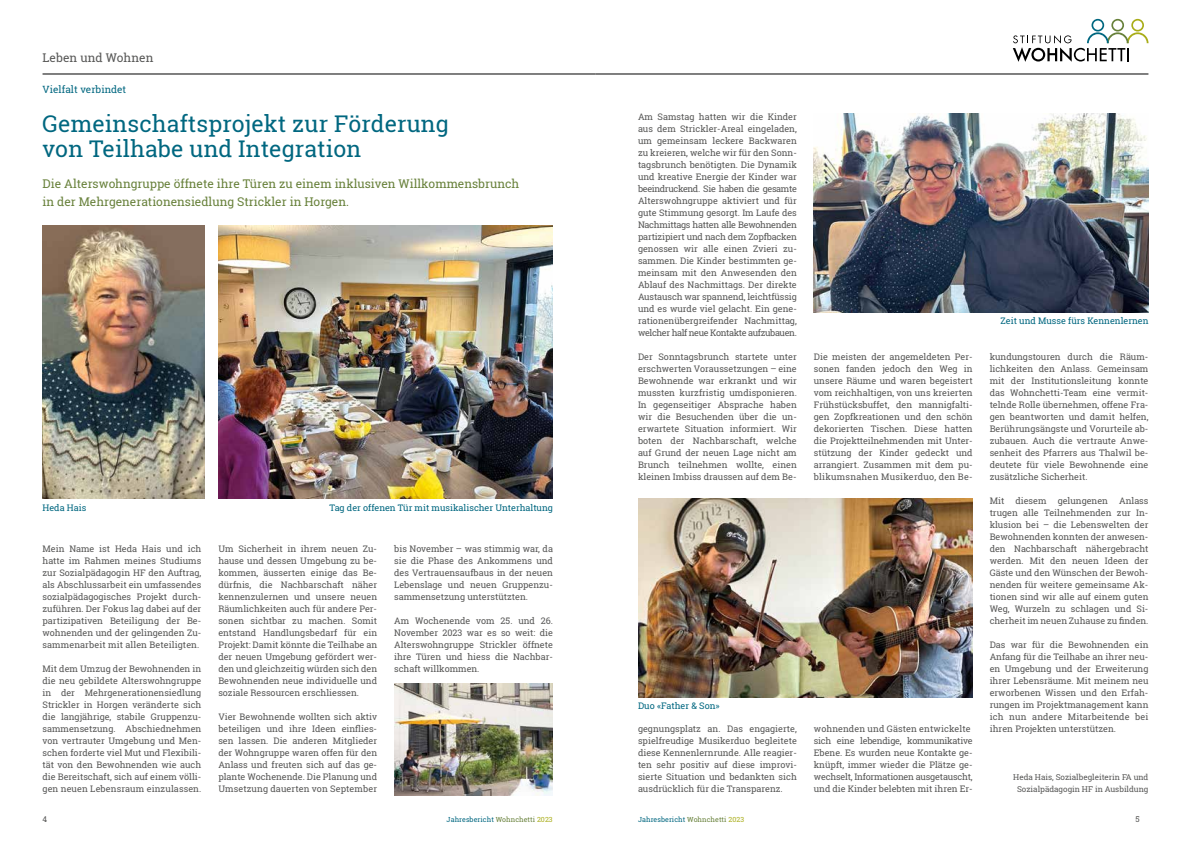
<style>
.page{position:relative;width:1191px;height:842px;background:#fff}
.page>*{position:absolute;margin:0;border:0;box-sizing:border-box;transform-origin:0 0}
.t1{font:23px/25px "Roboto Slab";letter-spacing:.005em;color:#006780}
.t2{font:12px/18px "Roboto Slab";color:#68813b}
.t3{font:12px "Roboto Slab";letter-spacing:.005em;color:#575756}
.t4{font:10px "Roboto Slab";letter-spacing:.005em;color:#006780}
.t5{font:9px/12px "Roboto Slab";color:#575756;text-align:justify}
.t6{font:9px "Roboto Slab";color:#006780}
.t7{font:8px/12px "Roboto Slab";color:#575756;text-align:center}
.t8{font:7px "Roboto Slab";letter-spacing:.01em;color:#006780}
.s1{color:#68813b}
.s2{color:#a9ad19}
</style>
<div class="page">
<hr style="left:43px;top:74px;width:552px;height:1px;background:#000">
<hr style="left:595px;top:74px;width:553px;height:1px;background:#000">
<svg style="left:1012px;top:19px;width:136px;height:43px"></svg>
<img style="left:814px;top:114px;width:334px;height:198px">
<img style="left:638px;top:499px;width:334px;height:198px">
<img style="left:394px;top:683px;width:159px;height:112px">
<img style="left:219px;top:225px;width:334px;height:274px">
<img style="left:43px;top:225px;width:161px;height:274px">
<h2 class="t3" style="left:43px;top:50px;width:112px">Leben und Wohnen</h2>
<p class="t4" style="left:43px;top:82px;width:85px">Vielfalt verbindet</p>
<h1 class="t1" style="left:43px;top:111px;width:408px">Gemeinschaftsprojekt zur Förderung von Teilhabe und Integration</h1>
<h2 class="t2" style="left:43px;top:175px;width:478px">Die Alterswohngruppe öffnete ihre Türen zu einem inklusiven Willkommensbrunch in der Mehrgenerationensiedlung Strickler in Horgen.</h2>
<p class="t6" style="left:43px;top:502px;width:45px">Heda Hais</p>
<p class="t6" style="left:329px;top:502px;width:225px">Tag der offenen Tür mit musikalischer Unterhaltung</p>
<p class="t5" style="left:43px;top:543px;width:160px">Mein Name ist Heda Hais und ich hatte im Rahmen meines Studiums zur Sozialpädagogin HF den Auftrag, als Abschlussarbeit ein umfassendes sozialpädagogisches Projekt durch&shy;zuführen. Der Fokus lag dabei auf der partizipativen Beteiligung der Be&shy;wohnenden und der gelingenden Zu&shy;sammenarbeit mit allen Beteiligten.</p>
<p class="t5" style="left:43px;top:663px;width:160px">Mit dem Umzug der Bewohnenden in die neu gebildete Alterswohngruppe in der Mehrgenerationensiedlung Strickler in Horgen veränderte sich die langjährige, stabile Gruppenzu&shy;sammensetzung. Abschiednehmen von vertrauter Umgebung und Men&shy;schen forderte viel Mut und Flexibili&shy;tät von den Bewohnenden wie auch die Bereitschaft, sich auf einem völli&shy;gen neuen Lebensraum einzulassen.</p>
<p class="t5" style="left:394px;top:543px;width:160px">bis November – was stimmig war, da sie die Phase des Ankommens und des Vertrauensaufbaus in der neuen Lebenslage und neuen Gruppenzu&shy;sammensetzung unterstützten.</p>
<p class="t5" style="left:394px;top:615px;width:160px">Am Wochenende vom 25. und 26.<br>November 2023 war es so weit: die Alterswohngruppe Strickler öffnete ihre Türen und hiess die Nachbar&shy;schaft willkommen.</p>
<p class="t5" style="left:218px;top:543px;width:160px">Um Sicherheit in ihrem neuen Zu&shy;hause und dessen Umgebung zu be&shy;kommen, äusserten einige das Be&shy;dürfnis, die Nachbarschaft näher kennenzulernen und unsere neuen Räumlichkeiten auch für andere Per&shy;sonen sichtbar zu machen. Somit entstand Handlungsbedarf für ein Projekt: Damit könnte die Teilhabe an der neuen Umgebung gefördert wer&shy;den und gleichzeitig würden sich den Bewohnenden neue individuelle und soziale Ressourcen erschliessen.</p>
<p class="t5" style="left:218px;top:711px;width:160px">Vier Bewohnende wollten sich aktiv beteiligen und ihre Ideen einflies&shy;sen lassen. Die anderen Mitglieder der Wohngruppe waren offen für den Anlass und freuten sich auf das ge&shy;plante Wochenende. Die Planung und Umsetzung dauerten von September</p>
<p class="t5" style="left:638px;top:111px;width:160px">Am Samstag hatten wir die Kinder aus dem Strickler-Areal eingeladen, um gemeinsam leckere Backwaren zu kreieren, welche wir für den Sonn&shy;tagsbrunch benötigten. Die Dynamik und kreative Energie der Kinder war beeindruckend. Sie haben die gesamte Alterswohngruppe aktiviert und für gute Stimmung gesorgt. Im Laufe des Nachmittags hatten alle Bewohnenden partizipiert und nach dem Zopfbacken genossen wir alle einen Zvieri zu&shy;sammen. Die Kinder bestimmten ge&shy;meinsam mit den Anwesenden den Ablauf des Nachmittags. Der direkte Austausch war spannend, leichtfüssig und es wurde viel gelacht. Ein gene&shy;rationenübergreifender Nachmittag, welcher half neue Kontakte aufzubauen.</p>
<p class="t5" style="left:638px;top:351px;width:160px">Der Sonntagsbrunch startete unter erschwerten Voraussetzungen – eine Bewohnende war erkrankt und wir mussten kurzfristig umdisponieren.<br>In gegenseitiger Absprache haben wir die Besuchenden über die un&shy;erwartete Situation informiert. Wir boten der Nachbarschaft, welche auf Grund der neuen Lage nicht am Brunch teilnehmen wollte, einen kleinen Imbiss draussen auf dem Be-</p>
<p class="t5" style="left:814px;top:351px;width:160px">Die meisten der angemeldeten Per&shy;sonen fanden jedoch den Weg in unsere Räume und waren begeistert vom reichhaltigen, von uns kreierten Frühstücksbuffet, den mannigfalti&shy;gen Zopfkreationen und den schön dekorierten Tischen. Diese hatten die Projektteilnehmenden mit Unter&shy;stützung der Kinder gedeckt und arrangiert. Zusammen mit dem pu&shy;blikumsnahen Musikerduo, den Be-</p>
<p class="t6" style="left:638px;top:699px;width:83px">Duo «Father &amp; Son»</p>
<p class="t5" style="left:638px;top:723px;width:160px">gegnungsplatz an. Das engagierte, spielfreudige Musikerduo begleitete diese Kennenlernrunde. Alle reagier&shy;ten sehr positiv auf diese improvi&shy;sierte Situation und bedankten sich ausdrücklich für die Transparenz.</p>
<p class="t5" style="left:814px;top:723px;width:160px;text-align:left">wohnenden und Gästen entwickelte sich eine lebendige, kommunikative Ebene. Es wurden neue Kontakte ge&shy;knüpft, immer wieder die Plätze ge&shy;wechselt, Informationen ausgetauscht, und die Kinder belebten mit ihren Er-</p>
<p class="t6" style="left:1000px;top:315px;width:149px">Zeit und Musse fürs Kennenlernen</p>
<p class="t5" style="left:989px;top:350px;width:160px">kundungstouren durch die Räum&shy;lichkeiten den Anlass. Gemeinsam mit der Institutionsleitung konnte das Wohnchetti-Team eine vermit&shy;telnde Rolle übernehmen, offene Fra&shy;gen beantworten und damit helfen, Berührungsängste und Vorurteile ab&shy;zubauen. Auch die vertraute Anwe&shy;senheit des Pfarrers aus Thalwil be&shy;deutete für viele Bewohnende eine zusätzliche Sicherheit.</p>
<p class="t5" style="left:989px;top:494px;width:160px">Mit diesem gelungenen Anlass trugen alle Teilnehmenden zur In&shy;klusion bei – die Lebenswelten der Bewohnenden konnten der anwesen&shy;den Nachbarschaft nähergebracht werden. Mit den neuen Ideen der Gäste und den Wünschen der Bewoh&shy;nenden für weitere gemeinsame Ak&shy;tionen sind wir alle auf einem guten Weg, Wurzeln zu schlagen und Si&shy;cherheit im neuen Zuhause zu finden.</p>
<p class="t5" style="left:989px;top:638px;width:160px">Das war für die Bewohnenden ein Anfang für die Teilhabe an ihrer neu&shy;en Umgebung und der Erweiterung ihrer Lebensräume. Mit meinem neu erworbenen Wissen und den Erfah&shy;rungen im Projektmanagement kann ich nun andere Mitarbeitende bei ihren Projekten unterstützen.</p>
<p class="t7" style="left:1013px;top:771px;width:137px">Heda Hais, Sozialbegleiterin FA und<br>Sozialpädagogin HF in Ausbildung</p>
<p class="t7" style="left:43px;top:813px;width:6px">4</p>
<p class="t8" style="left:446px;top:815px;width:108px">Jahresbericht <span class="s1">Wohnchetti</span> <span class="s2">2023</span></p>
<p class="t8" style="left:638px;top:815px;width:108px">Jahresbericht <span class="s1">Wohnchetti</span> <span class="s2">2023</span></p>
<p class="t7" style="left:1135px;top:813px;width:6px">5</p>
</div>
